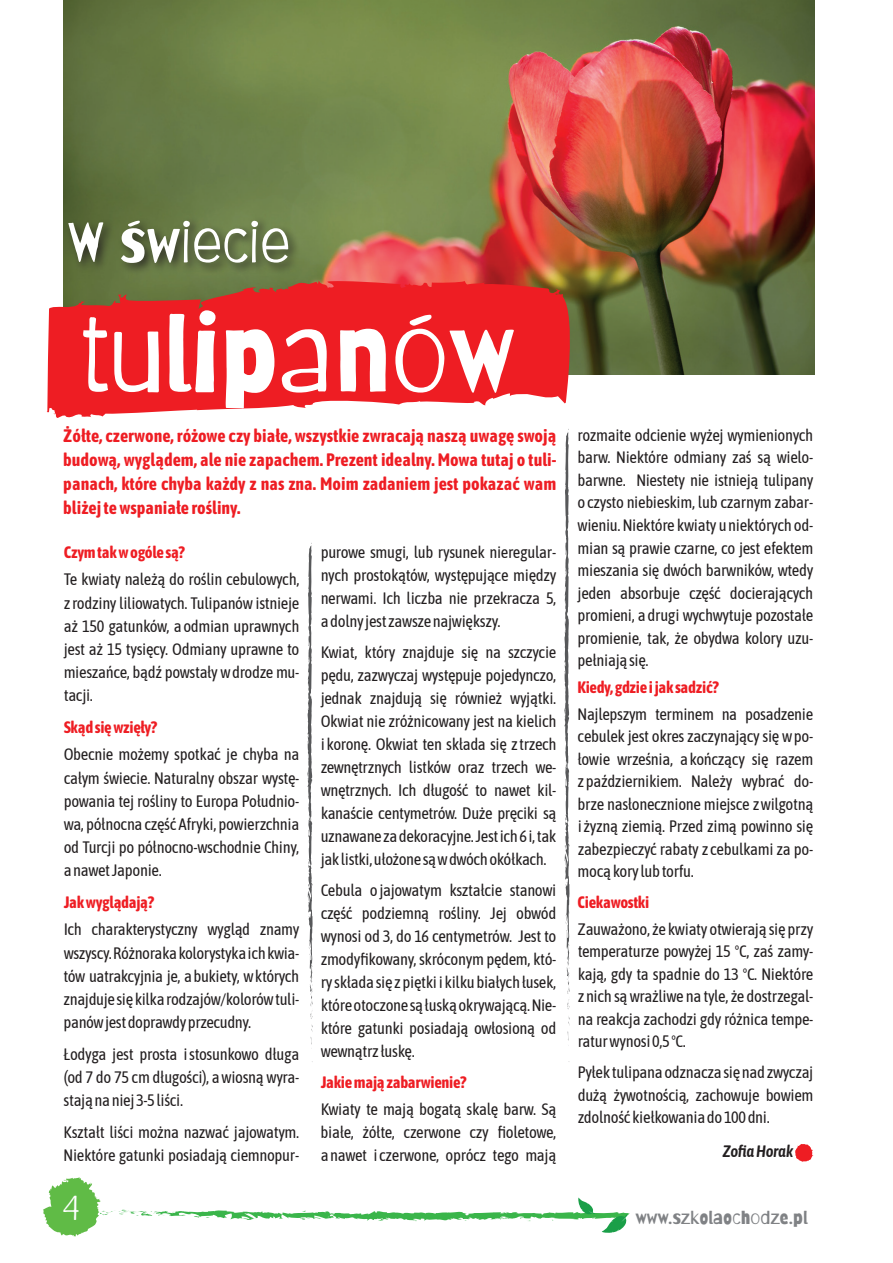
<style>
.page{position:relative;width:893px;height:1263px;background:#fff}
.page>*{position:absolute;margin:0;border:0;box-sizing:border-box;transform-origin:0 0}
.t1{font:104.85px "Barriecito";color:#fff}
.t2{font:56.4px "Barriecito";color:#fff}
.t3{font:34.5px "Barriecito";color:#fff}
.t4{font:700 18px/24px "Asap Condensed";color:#ee1d23;text-align:justify}
.t5{font:18px "Barriecito";color:#808285}
.t6{font:16.5px/22.5px "Asap Condensed";letter-spacing:-.02em;color:#231f20;text-align:justify}
.t7{font:700 16.5px "Asap Condensed";letter-spacing:-.02em;color:#ee1d23}
.t8{font:italic 600 16.5px "Asap Condensed";letter-spacing:-.02em;color:#231f20}
</style>
<div class="page">
<svg style="left:43px;top:1177px;width:587px;height:60px"></svg>
<svg style="left:307px;top:543px;width:6px;height:506px"></svg>
<svg style="left:564px;top:429px;width:6px;height:617px"></svg>
<img style="left:63px;top:0;width:752px;height:374px">
<svg style="left:46px;top:280px;width:531px;height:138px;background:#e63c3d"></svg>
<svg style="left:795px;top:1144px;width:18px;height:18px"></svg>
<div style="left:799px;top:1146px;width:11px;height:14px;background:#ee1d23;border-radius:50%"></div>
<div style="left:65px;top:216px;width:236px;height:59px;background:#231f20;opacity:.75"></div>
<h2 class="t2" style="left:67px;top:203px;width:225px">W świecie</h2>
<h1 class="t1" style="left:82px;top:282px;width:435px">tulipanów</h1>
<p class="t4" style="left:63px;top:423px;width:495px">Żółte, czerwone, różowe czy białe, wszystkie zwracają naszą uwagę swoją budową, wyglądem, ale nie zapachem. Prezent idealny. Mowa tutaj o tuli&shy;panach, które chyba każdy z nas zna. Moim zadaniem jest pokazać wam bliżej te wspaniałe rośliny.</p>
<p class="t6" style="left:578px;top:423px;width:237px">rozmaite odcienie wyżej wymienionych barw. Niektóre odmiany zaś są wielo&shy;barwne. Niestety nie istnieją tulipany o czysto niebieskim, lub czarnym zabar&shy;wieniu.Niektóre kwiaty u niektórych od&shy;mian są prawie czarne, co jest efektem mieszania się dwóch barwników, wtedy jeden absorbuje część docierających promieni, a drugi wychwytuje pozostałe promienie, tak, że obydwa kolory uzu&shy;pełniająsię.</p>
<p class="t7" style="left:578px;top:675px;width:143px">Kiedy, gdzie ijak sadzić?</p>
<p class="t6" style="left:578px;top:702px;width:237px">Najlepszym terminem na posadzenie cebulek jest okres zaczynający się w po&shy;łowie września, a kończący się razem z październikiem. Należy wybrać do&shy;brze nasłonecznione miejsce z wilgotną i żyzną ziemią. Przed zimą powinno się zabezpieczyć rabaty z cebulkami za po&shy;mocąkorylubtorfu.</p>
<p class="t7" style="left:578px;top:891px;width:73px">Ciekawostki</p>
<p class="t6" style="left:578px;top:917px;width:237px">Zauważono, że kwiaty otwierają się przy temperaturze powyżej 15 °C, zaś zamy&shy;kają, gdy ta spadnie do 13 °C. Niektóre z nich sąwrażliwe na tyle, że dostrzegal&shy;na reakcja zachodzi gdy różnica tempe&shy;raturwynosi0,5°C.</p>
<p class="t6" style="left:578px;top:1060px;width:237px">Pyłektulipanaodznaczasięnadzwyczaj dużą żywotnością, zachowuje bowiem zdolnośćkiełkowaniado100dni.</p>
<p class="t8" style="left:722px;top:1140px;width:72px">Zofia Horak</p>
<p class="t7" style="left:64px;top:540px;width:123px">Czym tak wogóle są?</p>
<p class="t6" style="left:64px;top:567px;width:237px;line-height:23.2px">Te kwiaty należą do roślin cebulowych, z rodziny liliowatych. Tulipanów istnieje aż 150 gatunków, a odmian uprawnych jest aż 15 tysięcy. Odmiany uprawne to mieszańce, bądź powstały w drodze mu&shy;tacji.</p>
<p class="t7" style="left:64px;top:715px;width:95px">Skąd się wzięły?</p>
<p class="t6" style="left:64px;top:742px;width:237px;line-height:23.2px">Obecnie możemy spotkać je chyba na całym świecie. Naturalny obszar wystę&shy;powania tej rośliny to Europa Południo&shy;wa, północna częśćAfryki, powierzchnia od Turcji po północno-wschodnie Chiny, a nawetJaponie.</p>
<p class="t7" style="left:64px;top:890px;width:92px">Jak wyglądają?</p>
<p class="t6" style="left:64px;top:917px;width:237px;line-height:23.2px">Ich charakterystyczny wygląd znamy wszyscy.Różnorakakolorystykaichkwia&shy;tów uatrakcyjnia je, a bukiety, w których znajdujesiękilkarodzajów/kolorówtuli&shy;panówjestdoprawdyprzecudny.</p>
<p class="t6" style="left:64px;top:1041px;width:237px;line-height:23.2px">Łodyga jest prosta i stosunkowo długa (od 7 do 75 cm długości), a wiosną wyra&shy;stająnaniej3-5liści.</p>
<p class="t6" style="left:64px;top:1120px;width:237px;line-height:23.1px">Kształt liści można nazwać jajowatym.<br>Niektóre gatunki posiadają ciemnopur-</p>
<p class="t6" style="left:321px;top:540px;width:237px;line-height:23px">purowe smugi, lub rysunek nieregular&shy;nych prostokątów, występujące między nerwami. Ich liczba nie przekracza 5, a dolnyjestzawszenajwiększy.</p>
<p class="t6" style="left:321px;top:640px;width:237px;line-height:23px">Kwiat, który znajduje się na szczycie pędu, zazwyczaj występuje pojedynczo, jednak znajdują się również wyjątki.<br>Okwiat nie zróżnicowany jest na kielich i koronę. Okwiat ten składa się z trzech zewnętrznych listków oraz trzech we&shy;wnętrznych. Ich długość to nawet kil&shy;kanaście centymetrów. Duże pręciki są uznawanezadekoracyjne.Jestich6i,tak jaklistki,ułożonesąw dwóchokółkach.</p>
<p class="t6" style="left:321px;top:878px;width:237px;line-height:23px">Cebula o jajowatym kształcie stanowi część podziemną rośliny. Jej obwód wynosi od 3, do 16 centymetrów. Jest to zmodyfikowany, skróconym pędem, któ&shy;ryskładasięz piętkii kilkubiałychłusek, któreotoczonesąłuskąokrywającą.Nie&shy;które gatunki posiadają owłosioną od wewnątrzłuskę.</p>
<p class="t7" style="left:321px;top:1070px;width:148px">Jakie mają zabarwienie?</p>
<p class="t6" style="left:321px;top:1097px;width:237px;line-height:23px">Kwiaty te mają bogatą skalę barw. Są białe, żółte, czerwone czy fioletowe, a nawet i czerwone, oprócz tego mają</p>
<h3 class="t3" style="left:62px;top:1184px;width:19px">4</h3>
<p class="t5" style="left:635px;top:1205px;width:174px">www.szkolaochodze.pl</p>
</div>
